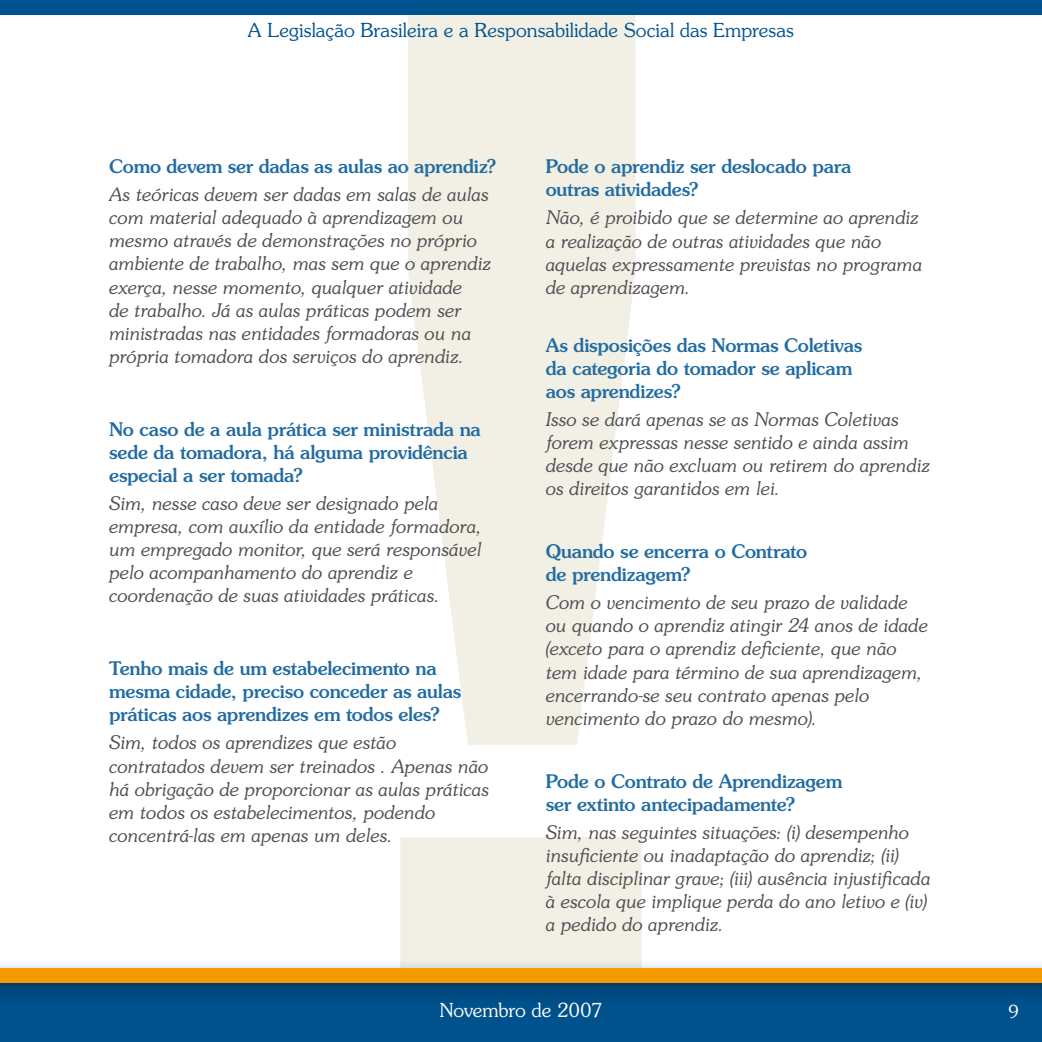
<style>
.page{position:relative;width:1042px;height:1042px;background:#fff}
.page>*{position:absolute;margin:0;border:0;box-sizing:border-box;transform-origin:0 0}
.t1{font:300 19.25px "Souvenir Std";letter-spacing:.005em;color:#00528e}
.t2{font:300 19.25px "Souvenir Std";letter-spacing:-.005em;color:#fff}
.t3{font:italic 300 18.72px/23.1px "Souvenir Std";letter-spacing:-.02em;color:#504e53}
.t4{font:500 18.72px/23.1px "Souvenir Std";letter-spacing:-.01em;color:#226ca2}
.t5{font:300 17.85px "Souvenir Std";color:#fff}
</style>
<div class="page">
<svg style="left:400px;top:15px;width:242px;height:942px;fill:#f2efe4"></svg>
<div style="left:0;top:982px;width:1042px;height:60px;background:#00528e"></div>
<div style="left:0;top:957px;width:1042px;height:43px;background:#00528e;opacity:.43"></div>
<div style="left:0;top:967px;width:1042px;height:15px;background:#f49900"></div>
<div style="left:0;top:0;width:1042px;height:15px;background:#00528e"></div>
<p class="t1" style="left:248px;top:19px;width:547px">A Legislação Brasileira e a Responsabilidade Social das Empresas</p>
<p class="t4" style="left:109px;top:155px;width:388px">Como devem ser dadas as aulas ao aprendiz?</p>
<p class="t3" style="left:109px;top:183px;width:384px">As teóricas devem ser dadas em salas de aulas com material adequado à aprendizagem ou mesmo através de demonstrações no próprio ambiente de trabalho, mas sem que o aprendiz exerça, nesse momento, qualquer atividade<br>de trabalho. Já as aulas práticas podem ser ministradas nas entidades formadoras ou na própria tomadora dos serviços do aprendiz.</p>
<p class="t4" style="left:109px;top:417px;width:373px">No caso de a aula prática ser ministrada na sede da tomadora, há alguma providência especial a ser tomada?</p>
<p class="t3" style="left:109px;top:492px;width:374px">Sim, nesse caso deve ser designado pela empresa, com auxílio da entidade formadora, um empregado monitor, que será responsável pelo acompanhamento do aprendiz e coordenação de suas atividades práticas.</p>
<p class="t4" style="left:109px;top:656px;width:353px">Tenho mais de um estabelecimento na mesma cidade, preciso conceder as aulas práticas aos aprendizes em todos eles?</p>
<p class="t3" style="left:109px;top:731px;width:382px">Sim, todos os aprendizes que estão contratados devem ser treinados . Apenas não há obrigação de proporcionar as aulas práticas em todos os estabelecimentos, podendo concentrá-las em apenas um deles.</p>
<p class="t4" style="left:546px;top:155px;width:307px">Pode o aprendiz ser deslocado para outras atividades?</p>
<p class="t3" style="left:546px;top:206px;width:378px">Não, é proibido que se determine ao aprendiz a realização de outras atividades que não aquelas expressamente previstas no programa de aprendizagem.</p>
<p class="t4" style="left:546px;top:333px;width:318px">As disposições das Normas Coletivas da categoria do tomador se aplicam aos aprendizes?</p>
<p class="t3" style="left:546px;top:408px;width:386px">Isso se dará apenas se as Normas Coletivas forem expressas nesse sentido e ainda assim desde que não excluam ou retirem do aprendiz os direitos garantidos em lei.</p>
<p class="t4" style="left:546px;top:539px;width:263px">Quando se encerra o Contrato de prendizagem?</p>
<p class="t3" style="left:546px;top:591px;width:384px">Com o vencimento de seu prazo de validade ou quando o aprendiz atingir 24 anos de idade (exceto para o aprendiz deficiente, que não tem idade para término de sua aprendizagem, encerrando-se seu contrato apenas pelo vencimento do prazo do mesmo).</p>
<p class="t4" style="left:546px;top:769px;width:298px">Pode o Contrato de Aprendizagem ser extinto antecipadamente?</p>
<p class="t3" style="left:546px;top:820px;width:386px">Sim, nas seguintes situações: (i) desempenho insuficiente ou inadaptação do aprendiz; (ii) falta disciplinar grave; (iii) ausência injustificada à escola que implique perda do ano letivo e (iv) a pedido do aprendiz.</p>
<p class="t2" style="left:439px;top:998px;width:165px">Novembro de 2007</p>
<p class="t5" style="left:1008px;top:1001px;width:12px">9</p>
</div>
